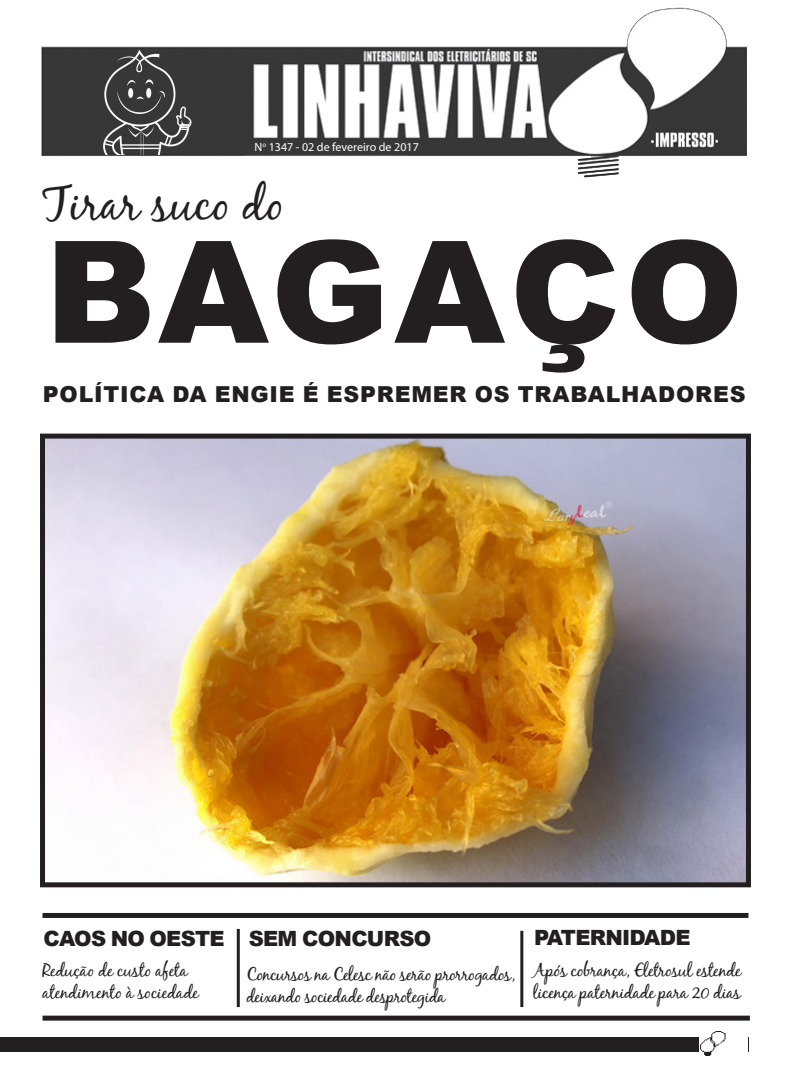
<style>
.page{position:relative;width:791px;height:1080px;background:#fff}
.page>*{position:absolute;margin:0;border:0;box-sizing:border-box;transform-origin:0 0}
.Titulo50{font:900 142px "Arial";letter-spacing:.035em;color:#231f20}
.Titulo50-2{font:48px "Black Jack";color:#231f20}
.Texto10{font:900 22px "Arial";letter-spacing:.035em;color:#231f20}
.Texto10-2{font:900 21px "Arial";letter-spacing:-.035em;color:#231f20}
.Texto10-3{font:18px/21.6px "Black Jack";letter-spacing:-.02em;color:#231f20}
.Texto10-4{font:12px "Myriad Pro";color:#fff}
</style>
<div class="page">
<img style="left:41px;top:7px;width:706px;height:171px">
<img style="left:88px;top:41px;width:107px;height:113px">
<hr style="left:237px;top:929px;width:3px;height:78px;background:#231f20">
<hr style="left:520px;top:931px;width:3px;height:76px;background:#231f20">
<div style="left:43px;top:913px;width:705px;height:5px;background:#231f20"></div>
<div style="left:43px;top:1016px;width:707px;height:5px;background:#231f20"></div>
<img style="left:46px;top:440px;width:699px;height:441px">
<div style="left:40px;top:434px;width:711px;height:453px;border:5px solid #231f20"></div>
<div style="left:0;top:1037px;width:748px;height:15px;background:#231f20"></div>
<img style="left:699px;top:1031px;width:48px;height:24px">
<p class="Texto10-4" style="left:254px;top:140px;width:166px">N<sup>o</sup> 1347 - 02 de fevereiro de 2017</p>
<p class="Titulo50-2" style="left:43px;top:174px;width:243px">Tirar suco do</p>
<p class="Titulo50" style="left:45px;top:189px;width:700px">BAGAÇO</p>
<p class="Texto10" style="left:43px;top:378px;width:704px">POLÍTICA DA ENGIE É ESPREMER OS TRABALHADORES</p>
<p class="Texto10-2" style="left:43px;top:923px;width:183px">CAOS NO OESTE</p>
<p class="Texto10-3" style="left:43px;top:959px;width:158px">Redução de custo afeta atendimento à sociedade</p>
<p class="Texto10-2" style="left:249px;top:923px;width:184px">SEM CONCURSO</p>
<p class="Texto10-3" style="left:246px;top:963px;width:271px">Concursos na Celesc não serão prorrogados, deixando sociedade desprotegida</p>
<p class="Texto10-2" style="left:534px;top:923px;width:158px">PATERNIDADE</p>
<p class="Texto10-3" style="left:533px;top:959px;width:210px">Após cobrança, Eletrosul estende licença paternidade para 20 dias</p>
</div>
